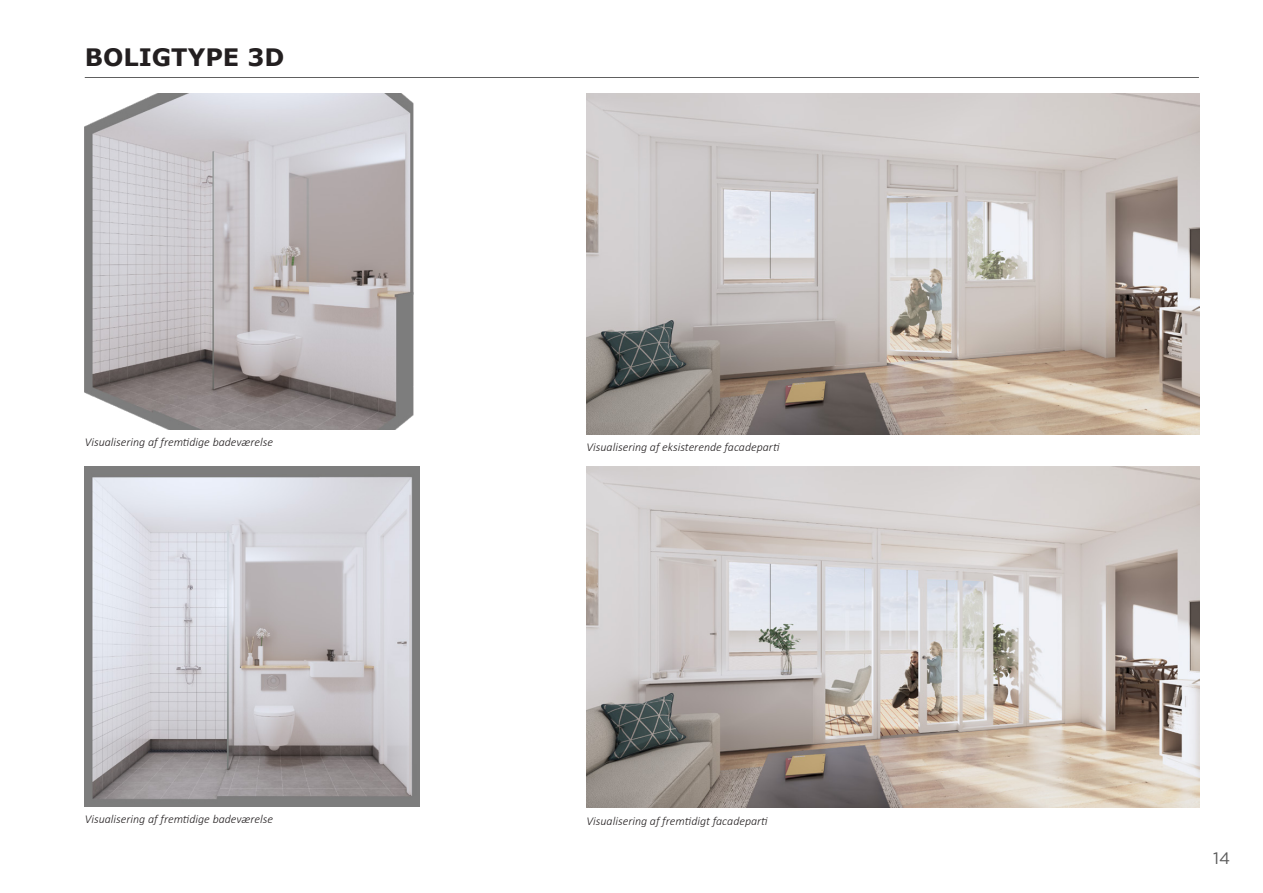
<style>
.page{position:relative;width:1263px;height:893px;background:#fff}
.page>*{position:absolute;margin:0;border:0;box-sizing:border-box;transform-origin:0 0}
.Overskrift_Side{font:700 24px "Verdana";color:#231f20}
.t1{font:16.5px "Gotham";color:#5a5a5a}
.t2{font:italic 300 12px "Calibri";color:#231f20}
</style>
<div class="page">
<hr style="left:85px;top:77px;width:1114px;height:1px;background:#000">
<img style="left:587px;top:94px;width:612px;height:341px">
<img style="left:587px;top:467px;width:612px;height:340px">
<img style="left:85px;top:467px;width:334px;height:340px">
<img style="left:85px;top:94px;width:329px;height:335px">
<p class="Overskrift_Side" style="left:85px;top:40px;width:201px">BOLIGTYPE 3D</p>
<p class="t2" style="left:85px;top:434px;width:190px">Visualisering af fremtidige badeværelse</p>
<p class="t2" style="left:587px;top:440px;width:194px">Visualisering af eksisterende facadeparti</p>
<p class="t2" style="left:85px;top:812px;width:190px">Visualisering af fremtidige badeværelse</p>
<p class="t2" style="left:587px;top:813px;width:183px">Visualisering af fremtidigt facadeparti</p>
<h2 class="t1" style="left:1213px;top:847px;width:18px">14</h2>
</div>
